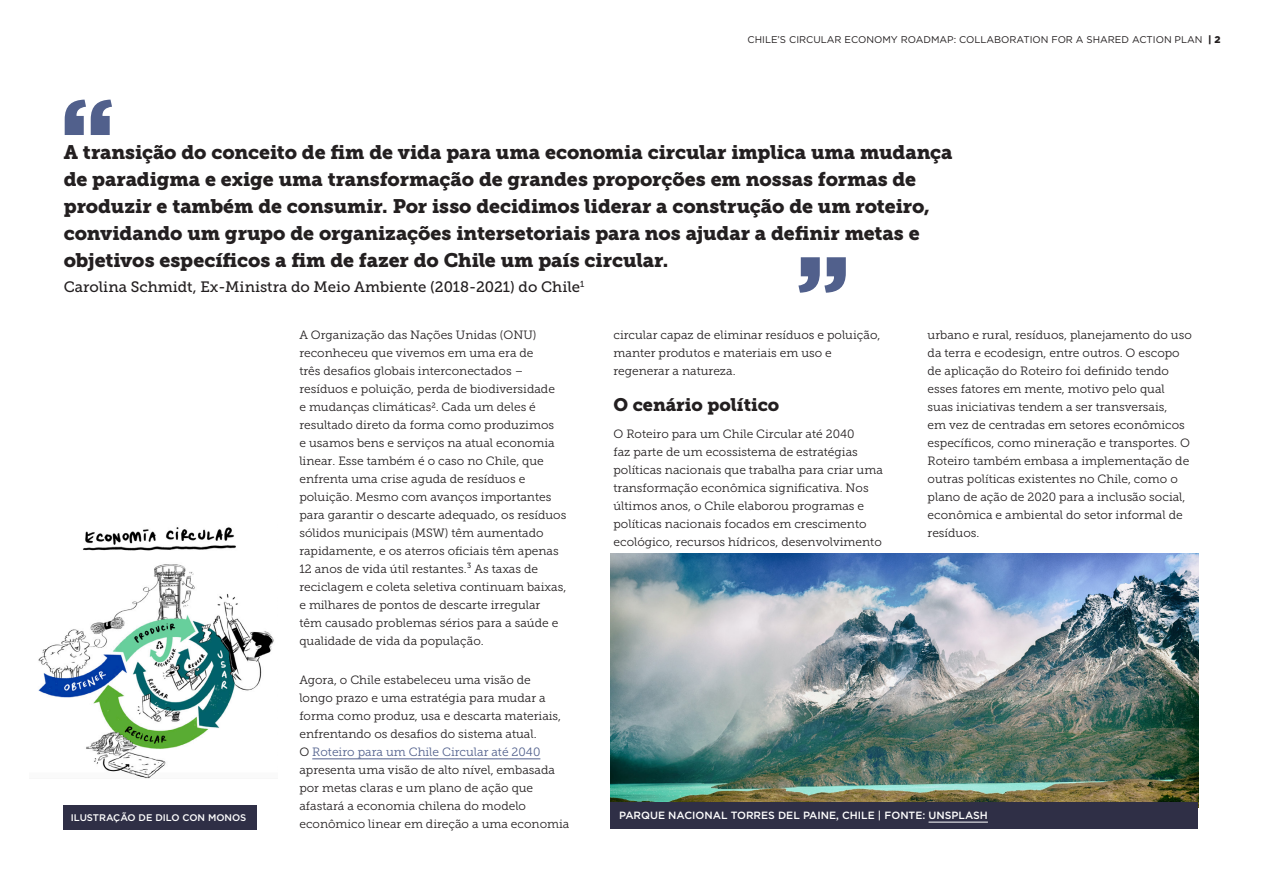
<style>
.page{position:relative;width:1263px;height:893px;background:#fff}
.page>*{position:absolute;margin:0;border:0;box-sizing:border-box;transform-origin:0 0}
.BIG_TEXT{font:19.5px/27px "Museo Slab 900";letter-spacing:-.005em;color:#231f20}
.Subtitle{font:18px "Museo Slab 900";color:#231f20}
.BIG_TEXT-2{font:15px "Museo Slab 500";color:#231f20}
.Body{font:12px/18px "Museo Slab 300";color:#231f20}
.PHOTO_CAPTION{font:500 10.5px "Gotham";color:#fff}
.t1{font:9.75px "Gotham";color:#231f20}
.PHOTO_CAPTION-2{font:500 9.6px "Gotham";color:#fff}
.s1{font-weight:900}
.s2{color:#51608c}
</style>
<div class="page">
<img style="left:38px;top:527px;width:236px;height:251px">
<hr style="left:312px;top:758px;width:228px;height:1px;background:#51608c">
<img style="left:610px;top:554px;width:589px;height:253px">
<div style="left:610px;top:802px;width:588px;height:27px;background:#2f2f46"></div>
<hr style="left:928px;top:822px;width:60px;height:1px;background:#fff">
<svg style="left:65px;top:100px;width:47px;height:35px"></svg>
<div style="left:64px;top:805px;width:193px;height:24px;background:#2f2f46"></div>
<svg style="left:798px;top:257px;width:48px;height:36px"></svg>
<p class="t1" style="left:747px;top:33px;width:474px">CHILE’S CIRCULAR ECONOMY ROADMAP: COLLABORATION FOR A SHARED ACTION PLAN <span class="s1">| 2</span></p>
<p class="BIG_TEXT" style="left:64px;top:139px;width:890px">A transição do conceito de fim de vida para uma economia circular implica uma mudança de paradigma e exige uma transformação de grandes proporções em nossas formas de produzir e também de consumir. Por isso decidimos liderar a construção de um roteiro, convidando um grupo de organizações intersetoriais para nos ajudar a definir metas e objetivos específicos a fim de fazer do Chile um país circular.</p>
<p class="BIG_TEXT-2" style="left:64px;top:278px;width:522px">Carolina Schmidt, Ex-Ministra do Meio Ambiente (2018-2021) do Chile<sup>1</sup></p>
<p class="Body" style="left:299px;top:325px;width:268px">A Organização das Nações Unidas (ONU) reconheceu que vivemos em uma era de<br>três desafios globais interconectados – resíduos e poluição, perda de biodiversidade<br>e mudanças climáticas2. Cada um deles é resultado direto da forma como produzimos<br>e usamos bens e serviços na atual economia linear. Esse também é o caso no Chile, que enfrenta uma crise aguda de resíduos e poluição. Mesmo com avanços importantes para garantir o descarte adequado, os resíduos sólidos municipais (MSW) têm aumentado rapidamente, e os aterros oficiais têm apenas 12 anos de vida útil restantes.³ As taxas de reciclagem e coleta seletiva continuam baixas, e milhares de pontos de descarte irregular<br>têm causado problemas sérios para a saúde e qualidade de vida da população.</p>
<p class="Body" style="left:299px;top:671px;width:272px">Agora, o Chile estabeleceu uma visão de<br>longo prazo e uma estratégia para mudar a forma como produz, usa e descarta materiais, enfrentando os desafios do sistema atual.<br>O <span class="s2">Roteiro para um Chile Circular até 2040 </span>apresenta uma visão de alto nível, embasada por metas claras e um plano de ação que afastará a economia chilena do modelo econômico linear em direção a uma economia</p>
<p class="Body" style="left:613px;top:325px;width:268px">circular capaz de eliminar resíduos e poluição, manter produtos e materiais em uso e regenerar a natureza.</p>
<p class="Subtitle" style="left:613px;top:394px;width:167px">O cenário político</p>
<p class="Body" style="left:613px;top:425px;width:271px">O Roteiro para um Chile Circular até 2040<br>faz parte de um ecossistema de estratégias políticas nacionais que trabalha para criar uma transformação econômica significativa. Nos últimos anos, o Chile elaborou programas e políticas nacionais focados em crescimento ecológico, recursos hídricos, desenvolvimento</p>
<p class="Body" style="left:927px;top:325px;width:266px">urbano e rural, resíduos, planejamento do uso da terra e ecodesign, entre outros. O escopo de aplicação do Roteiro foi definido tendo esses fatores em mente, motivo pelo qual suas iniciativas tendem a ser transversais,<br>em vez de centradas em setores econômicos específicos, como mineração e transportes. O Roteiro também embasa a implementação de outras políticas existentes no Chile, como o plano de ação de 2020 para a inclusão social, econômica e ambiental do setor informal de resíduos.</p>
<p class="PHOTO_CAPTION-2" style="left:71px;top:811px;width:177px">ILUSTRAÇÃO DE DILO CON MONOS</p>
<p class="PHOTO_CAPTION" style="left:619px;top:808px;width:370px">PARQUE NACIONAL TORRES DEL PAINE, CHILE | FONTE: UNSPLASH</p>
</div>
